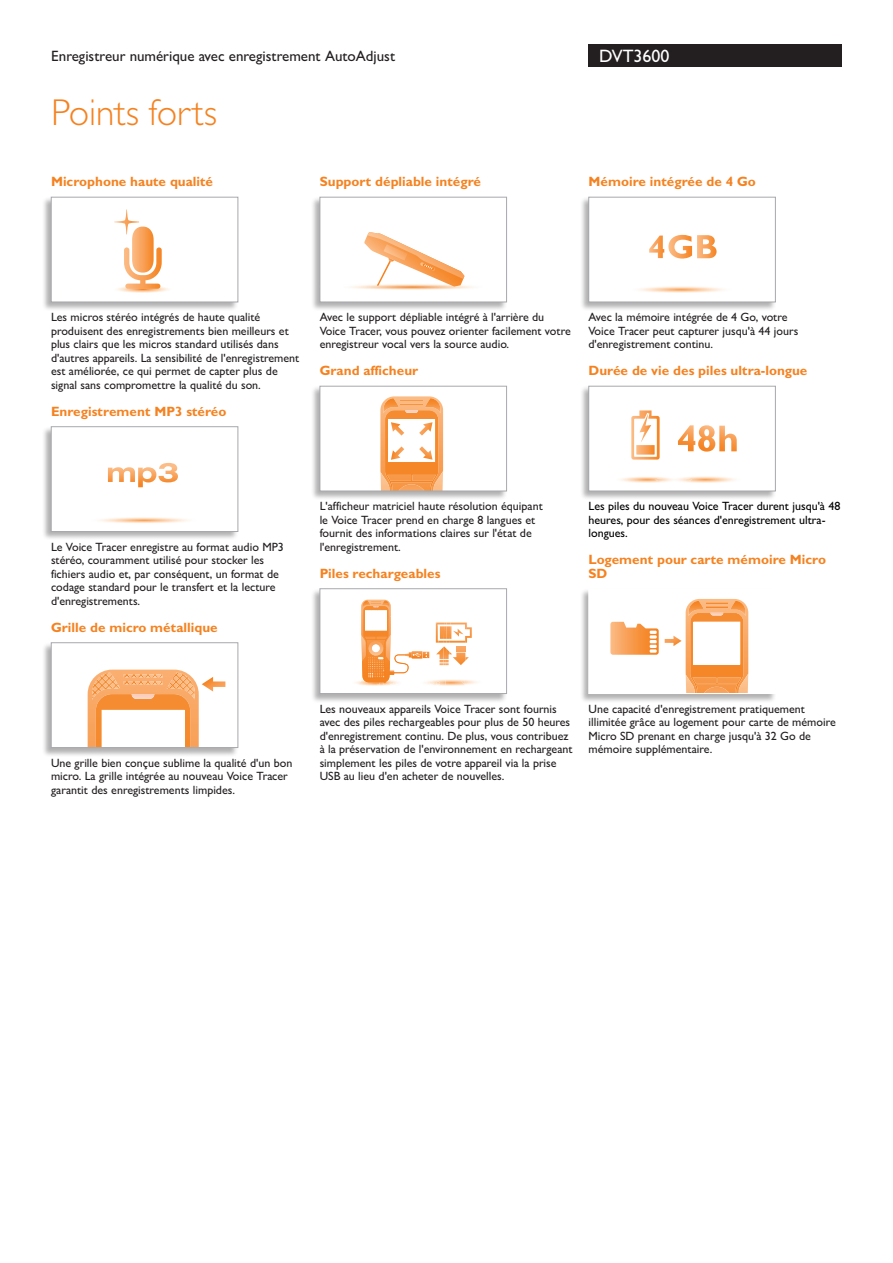
<style>
.page{position:relative;width:893px;height:1263px;background:#fff}
.page>*{position:absolute;margin:0;border:0;box-sizing:border-box;transform-origin:0 0}
.t1{font:300 37.5px "Gill Sans MT Pro";color:#f58220}
.t2{font:500 18px "Gill Sans MT Pro";color:#fff}
.t3{font:500 15px "Gill Sans MT Pro";color:#231f20}
.t4{font:700 13.5px/13.5px "Gill Sans MT Pro";color:#f58220}
.t5{font:500 12px/13.5px "Gill Sans MT Pro";color:#231f20}
.t6{font:500 12px/13.5px "Gill Sans MT Pro";color:#010002}
</style>
<div class="page">
<div style="left:588px;top:44px;width:254px;height:23px;background:#231f20"></div>
<div style="left:42px;top:196px;width:197px;height:115px;background:#231f20;opacity:.35"></div>
<div style="left:51px;top:197px;width:187px;height:105px;background:#fff"></div>
<svg style="left:114px;top:209px;width:55px;height:84px"></svg>
<div style="left:51px;top:197px;width:187px;height:105px;border:1px solid #a8a9ad"></div>
<div style="left:42px;top:426px;width:197px;height:115px;background:#231f20;opacity:.35"></div>
<div style="left:51px;top:427px;width:187px;height:104px;background:#fff"></div>
<svg style="left:108px;top:463px;width:70px;height:24px"></svg>
<img style="left:99px;top:517px;width:90px;height:6px">
<div style="left:51px;top:426px;width:187px;height:106px;border:1px solid #a8a9ad"></div>
<div style="left:42px;top:642px;width:197px;height:115px;background:#231f20;opacity:.35"></div>
<div style="left:51px;top:643px;width:187px;height:104px;background:#fff"></div>
<svg style="left:88px;top:670px;width:137px;height:76px"></svg>
<div style="left:51px;top:642px;width:187px;height:106px;border:1px solid #a8a9ad"></div>
<div style="left:311px;top:196px;width:196px;height:115px;background:#231f20;opacity:.35"></div>
<div style="left:320px;top:197px;width:187px;height:105px;background:#fff"></div>
<img style="left:352px;top:285px;width:122px;height:5px">
<svg style="left:364px;top:232px;width:100px;height:55px"></svg>
<div style="left:320px;top:197px;width:187px;height:105px;border:1px solid #a8a9ad"></div>
<div style="left:311px;top:385px;width:196px;height:115px;background:#231f20;opacity:.35"></div>
<div style="left:320px;top:386px;width:187px;height:105px;background:#fff"></div>
<svg style="left:380px;top:396px;width:63px;height:93px"></svg>
<div style="left:320px;top:386px;width:187px;height:105px;border:1px solid #a8a9ad"></div>
<div style="left:311px;top:588px;width:196px;height:115px;background:#231f20;opacity:.35"></div>
<div style="left:320px;top:589px;width:187px;height:104px;background:#fff"></div>
<img style="left:472px;top:680px;width:6px;height:4px">
<svg style="left:356px;top:599px;width:116px;height:87px"></svg>
<div style="left:320px;top:588px;width:187px;height:106px;border:1px solid #a8a9ad"></div>
<div style="left:579px;top:196px;width:197px;height:115px;background:#231f20;opacity:.35"></div>
<div style="left:589px;top:197px;width:186px;height:105px;background:#fff"></div>
<img style="left:638px;top:286px;width:86px;height:7px">
<svg style="left:649px;top:235px;width:67px;height:24px"></svg>
<div style="left:588px;top:197px;width:188px;height:105px;border:1px solid #a8a9ad"></div>
<div style="left:579px;top:385px;width:197px;height:115px;background:#231f20;opacity:.35"></div>
<div style="left:589px;top:386px;width:186px;height:105px;background:#fff"></div>
<img style="left:620px;top:476px;width:115px;height:7px">
<img style="left:656px;top:477px;width:35px;height:5px">
<svg style="left:631px;top:410px;width:106px;height:50px"></svg>
<div style="left:588px;top:386px;width:188px;height:105px;border:1px solid #a8a9ad"></div>
<div style="left:579px;top:588px;width:197px;height:115px;background:#231f20;opacity:.35"></div>
<div style="left:589px;top:589px;width:186px;height:104px;background:#fff"></div>
<svg style="left:665px;top:599px;width:83px;height:93px"></svg>
<svg style="left:610px;top:622px;width:49px;height:33px;background:#f9b073"></svg>
<div style="left:588px;top:588px;width:188px;height:106px;border:1px solid #fff"></div>
<p class="t3" style="left:51px;top:47px;width:346px">Enregistreur numérique avec enregistrement AutoAdjust</p>
<h2 class="t2" style="left:599px;top:45px;width:72px">DVT3600</h2>
<h1 class="t1" style="left:51px;top:90px;width:167px">Points forts</h1>
<p class="t4" style="left:51px;top:174px;width:164px">Microphone haute qualité</p>
<p class="t4" style="left:320px;top:174px;width:163px">Support dépliable intégré</p>
<p class="t4" style="left:588px;top:174px;width:169px">Mémoire intégrée de 4 Go</p>
<p class="t5" style="left:51px;top:310px;width:250px">Les micros stéréo intégrés de haute qualité produisent des enregistrements bien meilleurs et plus clairs que les micros standard utilisés dans d'autres appareils. La sensibilité de l'enregistrement est améliorée, ce qui permet de capter plus de signal sans compromettre la qualité du son.</p>
<p class="t4" style="left:51px;top:404px;width:177px">Enregistrement MP3 stéréo</p>
<p class="t5" style="left:320px;top:310px;width:253px">Avec le support dépliable intégré à l'arrière du<br>Voice Tracer, vous pouvez orienter facilement votre enregistreur vocal vers la source audio.</p>
<p class="t4" style="left:320px;top:363px;width:100px">Grand afficheur</p>
<p class="t5" style="left:588px;top:310px;width:211px">Avec la mémoire intégrée de 4 Go, votre<br>Voice Tracer peut capturer jusqu'à 44 jours d'enregistrement continu.</p>
<p class="t4" style="left:588px;top:363px;width:221px">Durée de vie des piles ultra-longue</p>
<p class="t5" style="left:51px;top:540px;width:234px">Le Voice Tracer enregistre au format audio MP3 stéréo, couramment utilisé pour stocker les fichiers audio et, par conséquent, un format de codage standard pour le transfert et la lecture d'enregistrements.</p>
<p class="t4" style="left:51px;top:620px;width:168px">Grille de micro métallique</p>
<p class="t5" style="left:51px;top:756px;width:243px">Une grille bien conçue sublime la qualité d'un bon micro. La grille intégrée au nouveau Voice Tracer garantit des enregistrements limpides.</p>
<p class="t5" style="left:320px;top:499px;width:225px">L'afficheur matriciel haute résolution équipant le Voice Tracer prend en charge 8 langues et fournit des informations claires sur l'état de l'enregistrement.</p>
<p class="t4" style="left:320px;top:566px;width:122px">Piles rechargeables</p>
<p class="t6" style="left:588px;top:499px;width:253px">Les piles du nouveau Voice Tracer durent jusqu'à 48 heures, pour des séances d'enregistrement ultra&shy;longues.</p>
<p class="t4" style="left:588px;top:552px;width:239px">Logement pour carte mémoire Micro<br>SD</p>
<p class="t5" style="left:320px;top:702px;width:254px">Les nouveaux appareils Voice Tracer sont fournis avec des piles rechargeables pour plus de 50 heures d'enregistrement continu. De plus, vous contribuez à la préservation de l'environnement en rechargeant simplement les piles de votre appareil via la prise USB au lieu d'en acheter de nouvelles.</p>
<p class="t5" style="left:588px;top:702px;width:249px">Une capacité d'enregistrement pratiquement illimitée grâce au logement pour carte de mémoire Micro SD prenant en charge jusqu'à 32 Go de mémoire supplémentaire.</p>
</div>
